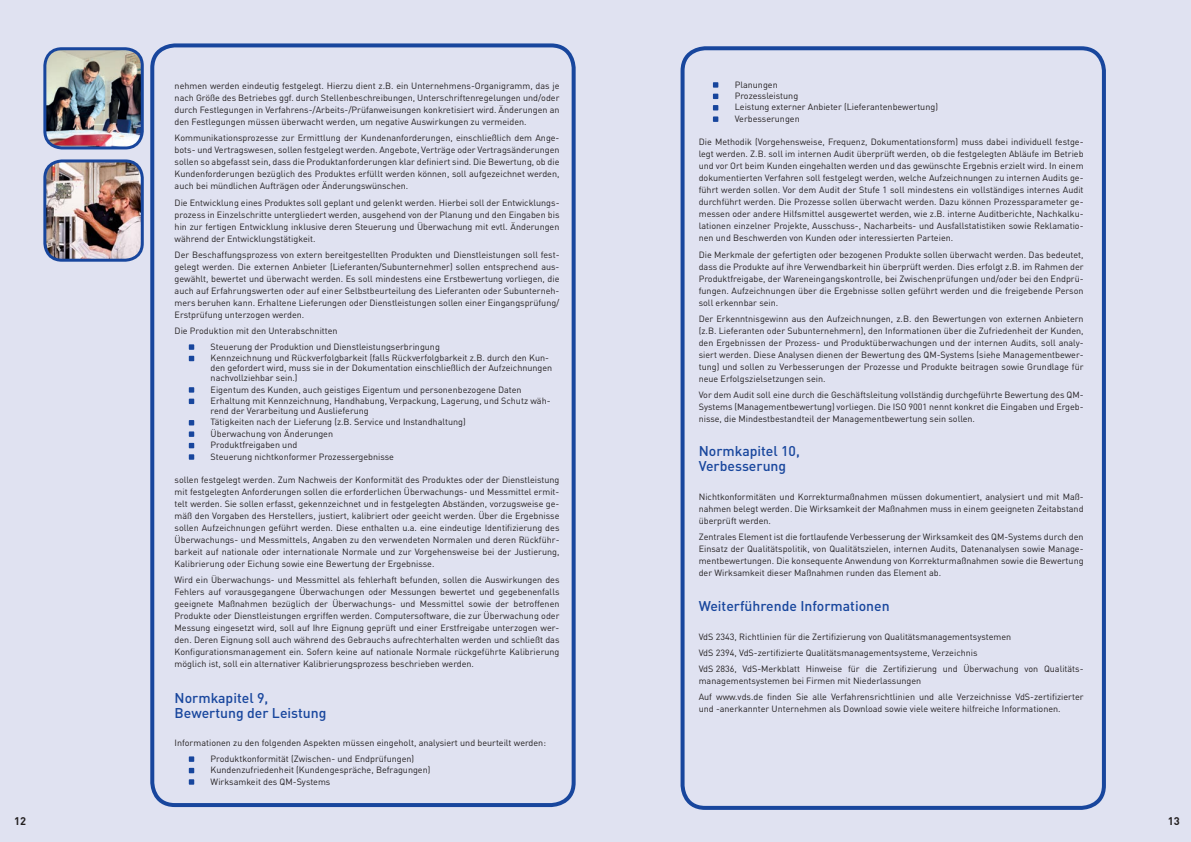
<style>
.page{position:relative;width:1191px;height:842px;background:#e0e2f1}
.page>*{position:absolute;margin:0;border:0;box-sizing:border-box;transform-origin:0 0}
.t1{font:500 14px/15px "DIN Pro";color:#18469d}
.t2{font:700 11px "DIN Pro";color:#231f20}
.t3{font:9px/12px "DINOT";color:#231f20;text-align:justify}
</style>
<div class="page">
<div style="left:150px;top:43px;width:425px;height:764px;border:4px solid #18469d;border-radius:23px"></div>
<div style="left:680px;top:46px;width:426px;height:764px;border:4px solid #18469d;border-radius:23px"></div>
<img style="left:46px;top:51px;width:95px;height:97px">
<div style="left:43px;top:47px;width:101px;height:102px;border:3px solid #18469d;border-radius:17px"></div>
<img style="left:47px;top:163px;width:93px;height:95px">
<div style="left:43px;top:159px;width:101px;height:103px;border:3px solid #18469d;border-radius:17px"></div>
<svg style="left:189px;top:344px;width:5px;height:6px"></svg>
<svg style="left:189px;top:356px;width:5px;height:5px"></svg>
<svg style="left:189px;top:387px;width:5px;height:6px"></svg>
<svg style="left:189px;top:399px;width:5px;height:5px"></svg>
<svg style="left:189px;top:420px;width:5px;height:5px"></svg>
<svg style="left:189px;top:431px;width:5px;height:6px"></svg>
<svg style="left:189px;top:443px;width:5px;height:5px"></svg>
<svg style="left:189px;top:454px;width:5px;height:6px"></svg>
<svg style="left:189px;top:756px;width:5px;height:6px"></svg>
<svg style="left:189px;top:768px;width:5px;height:5px"></svg>
<svg style="left:189px;top:779px;width:5px;height:6px"></svg>
<svg style="left:713px;top:82px;width:5px;height:6px"></svg>
<svg style="left:713px;top:94px;width:5px;height:5px"></svg>
<svg style="left:713px;top:105px;width:5px;height:5px"></svg>
<svg style="left:713px;top:116px;width:5px;height:6px"></svg>
<p class="t3" style="left:175px;top:79px;width:386px">nehmen werden eindeutig festgelegt. Hierzu dient z.B. ein Unternehmens-Organigramm, das je nach Größe des Betriebes ggf. durch Stellenbeschreibungen, Unterschriftenregelungen und/oder durch Festlegungen in Verfahrens-/Arbeits-/Prüfanweisungen konkretisiert wird. Änderungen an den Festlegungen müssen überwacht werden, um negative Auswirkungen zu vermeiden.</p>
<p class="t3" style="left:175px;top:132px;width:386px">Kommunikationsprozesse zur Ermittlung der Kundenanforderungen, einschließlich dem Ange&shy;bots- und Vertragswesen, sollen festgelegt werden. Angebote, Verträge oder Vertragsänderungen sollen so abgefasst sein, dass die Produktanforderungen klar definiert sind. Die Bewertung, ob die Kundenforderungen bezüglich des Produktes erfüllt werden können, soll aufgezeichnet werden, auch bei mündlichen Aufträgen oder Änderungswünschen.</p>
<p class="t3" style="left:175px;top:196px;width:386px">Die Entwicklung eines Produktes soll geplant und gelenkt werden. Hierbei soll der Entwicklungs&shy;prozess in Einzelschritte untergliedert werden, ausgehend von der Planung und den Eingaben bis hin zur fertigen Entwicklung inklusive deren Steuerung und Überwachung mit evtl. Änderungen während der Entwicklungstätigkeit.</p>
<p class="t3" style="left:175px;top:248px;width:386px">Der Beschaffungsprozess von extern bereitgestellten Produkten und Dienstleistungen soll fest&shy;gelegt werden. Die externen Anbieter (Lieferanten/Subunternehmer) sollen entsprechend aus&shy;gewählt, bewertet und überwacht werden. Es soll mindestens eine Erstbewertung vorliegen, die auch auf Erfahrungswerten oder auf einer Selbstbeurteilung des Lieferanten oder Subunterneh&shy;mers beruhen kann. Erhaltene Lieferungen oder Dienstleistungen sollen einer Eingangsprüfung/ Erstprüfung unterzogen werden.</p>
<p class="t3" style="left:211px;top:323px;width:231px;line-height:15.7px;text-indent:-36px">Die Produktion mit den Unterabschnitten<br>Steuerung der Produktion und Dienstleistungserbringung</p>
<p class="t3" style="left:211px;top:353px;width:343px;line-height:10px;text-align:left">Kennzeichnung und Rückverfolgbarkeit (falls Rückverfolgbarkeit z.B. durch den Kun&shy;den gefordert wird, muss sie in der Dokumentation einschließlich der Aufzeichnungen nachvollziehbar sein.)</p>
<p class="t3" style="left:211px;top:383px;width:341px;line-height:11.4px">Eigentum des Kunden, auch geistiges Eigentum und personenbezogene Daten<br>Erhaltung mit Kennzeichnung, Handhabung, Verpackung, Lagerung, und Schutz wäh-</p>
<p class="t3" style="left:211px;top:405px;width:257px;line-height:11.4px;text-align:left">rend der Verarbeitung und Auslieferung<br>Tätigkeiten nach der Lieferung (z.B. Service und Instandhaltung)<br>Überwachung von Änderungen<br>Produktfreigaben und<br>Steuerung nichtkonformer Prozessergebnisse</p>
<p class="t3" style="left:175px;top:473px;width:386px">sollen festgelegt werden. Zum Nachweis der Konformität des Produktes oder der Dienstleistung mit festgelegten Anforderungen sollen die erforderlichen Überwachungs- und Messmittel ermit&shy;telt werden. Sie sollen erfasst, gekennzeichnet und in festgelegten Abständen, vorzugsweise ge&shy;mäß den Vorgaben des Herstellers, justiert, kalibriert oder geeicht werden. Über die Ergebnisse sollen Aufzeichnungen geführt werden. Diese enthalten u.a. eine eindeutige Identifizierung des Überwachungs- und Messmittels, Angaben zu den verwendeten Normalen und deren Rückführ&shy;barkeit auf nationale oder internationale Normale und zur Vorgehensweise bei der Justierung, Kalibrierung oder Eichung sowie eine Bewertung der Ergebnisse.</p>
<p class="t3" style="left:175px;top:574px;width:386px">Wird ein Überwachungs- und Messmittel als fehlerhaft befunden, sollen die Auswirkungen des Fehlers auf vorausgegangene Überwachungen oder Messungen bewertet und gegebenenfalls geeignete Maßnahmen bezüglich der Überwachungs- und Messmittel sowie der betroffenen Produkte oder Dienstleistungen ergriffen werden. Computersoftware, die zur Überwachung oder Messung eingesetzt wird, soll auf Ihre Eignung geprüft und einer Erstfreigabe unterzogen wer&shy;den. Deren Eignung soll auch während des Gebrauchs aufrechterhalten werden und schließt das Konfigurationsmanagement ein. Sofern keine auf nationale Normale rückgeführte Kalibrierung möglich ist, soll ein alternativer Kalibrierungsprozess beschrieben werden.</p>
<h1 class="t1" style="left:175px;top:689px;width:153px">Normkapitel 9,<br>Bewertung der Leistung</h1>
<p class="t3" style="left:211px;top:735px;width:337px;line-height:15.7px;text-indent:-36px">Informationen zu den folgenden Aspekten müssen eingeholt, analysiert und beurteilt werden:<br>Produktkonformität (Zwischen- und Endprüfungen)</p>
<p class="t3" style="left:211px;top:764px;width:221px;line-height:11.4px">Kundenzufriedenheit (Kundengespräche, Befragungen)<br>Wirksamkeit des QM-Systems</p>
<p class="t3" style="left:734px;top:78px;width:205px;line-height:11.4px;text-align:left">Planungen<br>Prozessleistung<br>Leistung externer Anbieter (Lieferantenbewertung)<br>Verbesserungen</p>
<p class="t3" style="left:698px;top:136px;width:386px">Die Methodik (Vorgehensweise, Frequenz, Dokumentationsform) muss dabei individuell festge&shy;legt werden. Z.B. soll im internen Audit überprüft werden, ob die festgelegten Abläufe im Betrieb und vor Ort beim Kunden eingehalten werden und das gewünschte Ergebnis erzielt wird. In einem dokumentierten Verfahren soll festgelegt werden, welche Aufzeichnungen zu internen Audits ge&shy;führt werden sollen. Vor dem Audit der Stufe 1 soll mindestens ein vollständiges internes Audit durchführt werden. Die Prozesse sollen überwacht werden. Dazu können Prozessparameter ge&shy;messen oder andere Hilfsmittel ausgewertet werden, wie z.B. interne Auditberichte, Nachkalku&shy;lationen einzelner Projekte, Ausschuss-, Nacharbeits- und Ausfallstatistiken sowie Reklamatio&shy;nen und Beschwerden von Kunden oder interessierten Parteien.</p>
<p class="t3" style="left:698px;top:248px;width:386px">Die Merkmale der gefertigten oder bezogenen Produkte sollen überwacht werden. Das bedeutet, dass die Produkte auf ihre Verwendbarkeit hin überprüft werden. Dies erfolgt z.B. im Rahmen der Produktfreigabe, der Wareneingangskontrolle, bei Zwischenprüfungen und/oder bei den Endprü&shy;fungen. Aufzeichnungen über die Ergebnisse sollen geführt werden und die freigebende Person soll erkennbar sein.</p>
<p class="t3" style="left:698px;top:312px;width:386px">Der Erkenntnisgewinn aus den Aufzeichnungen, z.B. den Bewertungen von externen Anbietern (z.B. Lieferanten oder Subunternehmern), den Informationen über die Zufriedenheit der Kunden, den Ergebnissen der Prozess- und Produktüberwachungen und der internen Audits, soll analy&shy;siert werden. Diese Analysen dienen der Bewertung des QM-Systems (siehe Managementbewer&shy;tung) und sollen zu Verbesserungen der Prozesse und Produkte beitragen sowie Grundlage für neue Erfolgszielsetzungen sein.</p>
<p class="t3" style="left:698px;top:388px;width:386px">Vor dem Audit soll eine durch die Geschäftsleitung vollständig durchgeführte Bewertung des QM-Systems (Managementbewertung) vorliegen. Die ISO 9001 nennt konkret die Eingaben und Ergeb&shy;nisse, die Mindestbestandteil der Managementbewertung sein sollen.</p>
<h1 class="t1" style="left:698px;top:442px;width:103px">Normkapitel 10,<br>Verbesserung</h1>
<p class="t3" style="left:698px;top:490px;width:386px">Nichtkonformitäten und Korrekturmaßnahmen müssen dokumentiert, analysiert und mit Maß&shy;nahmen belegt werden. Die Wirksamkeit der Maßnahmen muss in einem geeigneten Zeitabstand überprüft werden.</p>
<p class="t3" style="left:698px;top:530px;width:386px">Zentrales Element ist die fortlaufende Verbesserung der Wirksamkeit des QM-Systems durch den Einsatz der Qualitätspolitik, von Qualitätszielen, internen Audits, Datenanalysen sowie Manage&shy;mentbewertungen. Die konsequente Anwendung von Korrekturmaßnahmen sowie die Bewertung der Wirksamkeit dieser Maßnahmen runden das Element ab.</p>
<h1 class="t1" style="left:698px;top:597px;width:192px">Weiterführende Informationen</h1>
<p class="t3" style="left:698px;top:628px;width:385px;line-height:16.3px;text-align:left">VdS 2343, Richtlinien für die Zertifizierung von Qualitätsmanagementsystemen<br>VdS 2394, VdS-zertifizierte Qualitätsmanagementsysteme, Verzeichnis<br>VdS 2836, VdS-Merkblatt Hinweise für die Zertifizierung und Überwachung von Qualitäts-</p>
<p class="t3" style="left:698px;top:672px;width:386px;line-height:16.3px">managementsystemen bei Firmen mit Niederlassungen<br>Auf www.vds.de finden Sie alle Verfahrensrichtlinien und alle Verzeichnisse VdS-zertifizierter</p>
<p class="t3" style="left:698px;top:703px;width:363px">und -anerkannter Unternehmen als Download sowie viele weitere hilfreiche Informationen.</p>
<p class="t2" style="left:14px;top:814px;width:13px">12</p>
<p class="t2" style="left:1167px;top:814px;width:13px">13</p>
</div>
